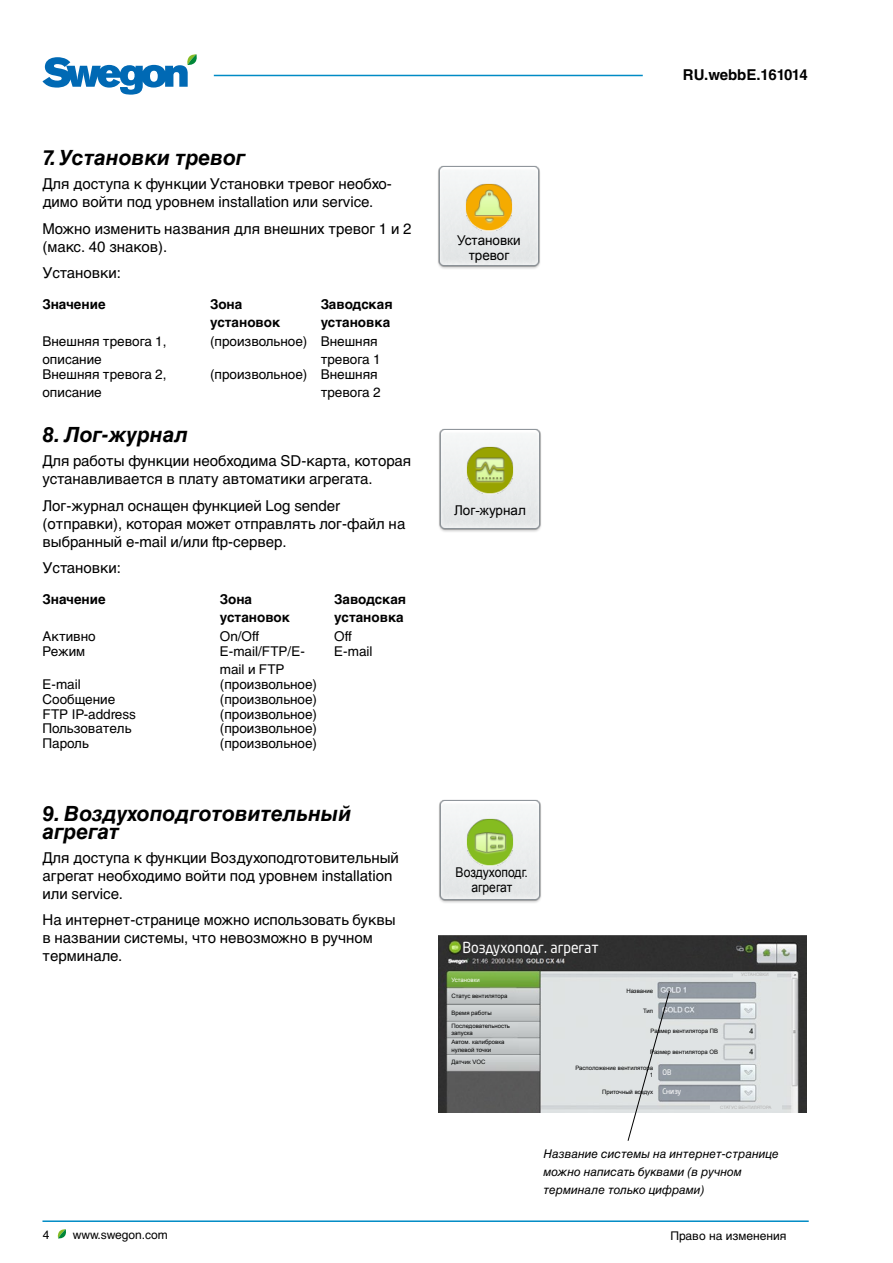
<style>
.page{position:relative;width:893px;height:1263px;background:#fff}
.page>*{position:absolute;margin:0;border:0;box-sizing:border-box;transform-origin:0 0}
.t1{font:21px/18px "Helvetica Cyr Bold Inclined";color:#000}
.t2{font:15px/18px "Helvetica Cyr Upright";color:#000}
.t3{font:15px "Neo Sans Pro Cyr";color:#fff;scale:.93 1}
.t4{font:700 15px "Helvetica Cyr";letter-spacing:-.01em;color:#000}
.t5{font:13.5px/18px "Helvetica Cyr Upright";color:#000}
.t6{font:700 13.5px/18px "Helvetica Cyr";color:#000}
.t7{font:13.5px/15px "Arial";color:#000;text-align:center}
.t8{font:13.5px/15px "Arial";color:#000;text-align:center;scale:.9 1}
.t9{font:12px/18px "Helvetica Cyr Inclined";color:#000}
.t10{font:12px "Helvetica Cyr Upright";color:#000}
.t11{font:7.5px "Neo Sans Pro Cyr";color:#fff;scale:.93 1}
.t12{font:6px/7.2px "Arial";color:#000}
.t13{font:6px "Arial";color:#fff}
.t14{font:4.5px "Helvetica Cyr Upright";color:#b3b2b2}
</style>
<div class="page">
<hr style="left:214px;top:75px;width:429px;height:1px;background:#008bc5">
<svg style="left:42px;top:54px;width:155px;height:41px"></svg>
<hr style="left:42px;top:1220px;width:767px;height:2px;background:#008bc5">
<svg style="left:57px;top:1229px;width:9px;height:9px"></svg>
<img style="left:439px;top:799px;width:102px;height:104px">
<img style="left:464px;top:816px;width:51px;height:51px">
<img style="left:438px;top:936px;width:369px;height:176px">
<svg style="left:627px;top:990px;width:43px;height:151px"></svg>
<div style="left:733px;top:973px;width:44px;height:6px;background:#dfe3e4"></div>
<div style="left:710px;top:1103px;width:72px;height:7px;background:#dfe3e4"></div>
<img style="left:439px;top:428px;width:102px;height:104px">
<img style="left:464px;top:445px;width:51px;height:51px">
<img style="left:438px;top:165px;width:102px;height:104px">
<img style="left:463px;top:181px;width:51px;height:51px">
<h1 class="t1" style="left:42px;top:149px;width:204px">7. Установки тревог</h1>
<p class="t2" style="left:42px;top:175px;width:351px">Для доступа к функции Установки тревог необхо&shy;димо войти под уровнем installation или service.</p>
<p class="t2" style="left:42px;top:220px;width:370px">Можно изменить названия для внешних тревог 1 и 2 (макс. 40 знаков).</p>
<p class="t2" style="left:42px;top:264px;width:80px">Установки:</p>
<p class="t6" style="left:42px;top:296px;width:65px">Значение</p>
<p class="t6" style="left:210px;top:296px;width:72px">Зона установок</p>
<p class="t6" style="left:321px;top:296px;width:73px">Заводская установка</p>
<p class="t5" style="left:42px;top:332px;width:126px">Внешняя тревога 1, описание</p>
<p class="t5" style="left:210px;top:332px;width:172px;text-align:right">(произвольное) Внешняя тревога 1</p>
<p class="t5" style="left:42px;top:365px;width:126px">Внешняя тревога 2, описание</p>
<p class="t5" style="left:210px;top:365px;width:172px;text-align:right">(произвольное) Внешняя тревога 2</p>
<h1 class="t1" style="left:43px;top:426px;width:147px">8. Лог-журнал</h1>
<p class="t2" style="left:43px;top:452px;width:370px">Для работы функции необходима SD-карта, которая устанавливается в плату автоматики агрегата.</p>
<p class="t2" style="left:43px;top:496px;width:364px">Лог-журнал оснащен функцией Log sender (отправки), которая может отправлять лог-файл на выбранный e-mail и/или ftp-сервер.</p>
<p class="t2" style="left:43px;top:559px;width:80px">Установки:</p>
<p class="t6" style="left:43px;top:590px;width:65px">Значение</p>
<p class="t6" style="left:220px;top:590px;width:72px">Зона установок</p>
<p class="t6" style="left:334px;top:590px;width:73px">Заводская установка</p>
<p class="t5" style="left:43px;top:627px;width:55px">Активно</p>
<p class="t5" style="left:220px;top:627px;width:41px">On/Off</p>
<p class="t5" style="left:334px;top:627px;width:19px">Off</p>
<p class="t5" style="left:43px;top:642px;width:44px">Режим</p>
<p class="t5" style="left:220px;top:642px;width:87px">E-mail/FTP/E&shy;mail и FTP</p>
<p class="t5" style="left:334px;top:642px;width:40px">E-mail</p>
<p class="t5" style="left:43px;top:675px;width:40px">E-mail</p>
<p class="t5" style="left:220px;top:675px;width:99px">(произвольное)</p>
<p class="t5" style="left:43px;top:690px;width:74px">Сообщение</p>
<p class="t5" style="left:220px;top:690px;width:99px">(произвольное)</p>
<p class="t5" style="left:43px;top:705px;width:95px">FTP IP-address</p>
<p class="t5" style="left:220px;top:705px;width:99px">(произвольное)</p>
<p class="t5" style="left:43px;top:720px;width:90px">Пользователь</p>
<p class="t5" style="left:220px;top:720px;width:99px">(произвольное)</p>
<p class="t5" style="left:43px;top:735px;width:48px">Пароль</p>
<p class="t5" style="left:220px;top:735px;width:99px">(произвольное)</p>
<h1 class="t1" style="left:43px;top:804px;width:310px">9. Воздухоподготовительный агрегат</h1>
<p class="t2" style="left:43px;top:848px;width:358px">Для доступа к функции Воздухоподготовительный агрегат необходимо войти под уровнем installation или service.</p>
<p class="t2" style="left:43px;top:911px;width:355px">На интернет-странице можно использовать буквы в названии системы, что невозможно в ручном терминале.</p>
<p class="t7" style="left:457px;top:233px;width:65px">Установки тревог</p>
<p class="t7" style="left:454px;top:503px;width:73px">Лог-журнал</p>
<p class="t8" style="left:456px;top:865px;width:82px">Воздухоподг. агрегат</p>
<p class="t4" style="left:683px;top:66px;width:127px">RU.webbE.161014</p>
<p class="t3" style="left:462px;top:938px;width:148px">Воздухоподг. агрегат</p>
<p class="t12" style="left:452px;top:992px;width:57px">Статус вентилятора</p>
<p class="t12" style="left:452px;top:1009px;width:42px">Время работы</p>
<p class="t12" style="left:452px;top:1023px;width:60px">Последовательность запуска</p>
<p class="t12" style="left:452px;top:1039px;width:54px">Автом. калибровка нулевой точки</p>
<p class="t12" style="left:452px;top:1058px;width:35px">Датчик VOC</p>
<p class="t13" style="left:452px;top:976px;width:30px">Установки</p>
<p class="t12" style="left:626px;top:987px;width:28px">Название</p>
<p class="t12" style="left:643px;top:1007px;width:12px">Тип</p>
<p class="t12" style="left:651px;top:1027px;width:69px">Размер вентилятора ПВ</p>
<p class="t12" style="left:650px;top:1049px;width:69px">Размер вентилятора ОВ</p>
<p class="t12" style="left:575px;top:1065px;width:79px;text-align:right">Расположение вентилятора<br>1</p>
<p class="t12" style="left:602px;top:1088px;width:53px">Приточный воздух</p>
<p class="t11" style="left:662px;top:1067px;width:11px">ОВ</p>
<p class="t11" style="left:662px;top:1086px;width:22px">Снизу</p>
<p class="t14" style="left:741px;top:972px;width:29px">УСТАНОВКИ</p>
<p class="t14" style="left:720px;top:1104px;width:53px">СТАТУС ВЕНТИЛЯТОРА</p>
<p class="t9" style="left:543px;top:1145px;width:237px">Название системы на интернет-странице можно написать буквами (в ручном терминале только цифрами)</p>
<p class="t10" style="left:43px;top:1228px;width:8px">4</p>
<p class="t10" style="left:73px;top:1228px;width:97px">www.swegon.com</p>
<p class="t10" style="left:670px;top:1229px;width:117px">Право на изменения</p>
</div>
